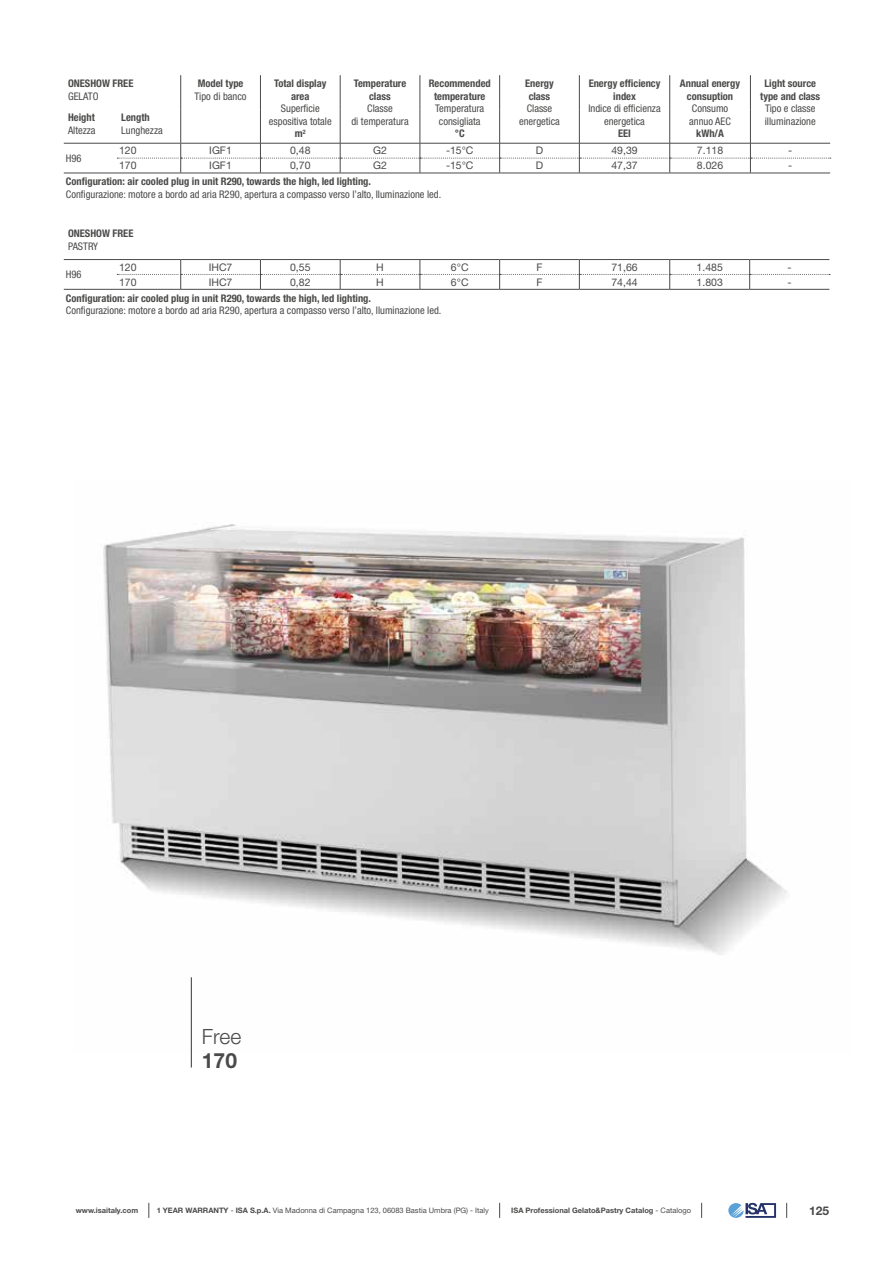
<style>
.page{position:relative;width:893px;height:1263px;background:#fff}
.page>*{position:absolute;margin:0;border:0;box-sizing:border-box;transform-origin:0 0}
.t1{font:300 21px "Helvetica Neue LT Std";color:#4a4a49}
.t2{font:700 21px "Helvetica Neue LT Std";color:#4a4a49}
.t3{font:700 12px "Helvetica Neue LT Std";color:#4a4a49}
.t4{font:condensed 10.5px/12.6px "Helvetica Neue LT Std";color:#4a4a49;text-align:center}
.t5{font:700 condensed 10.5px/12.6px "Helvetica Neue LT Std";color:#4a4a49;text-align:center}
.t6{font:10.5px "Helvetica Neue LT Std";color:#4a4a49}
.t7{font:7.5px "Helvetica Neue LT Std";color:#4a4a49}
.t8{font:700 7.5px "Helvetica Neue LT Std";color:#4a4a49}
.s1{font-weight:700}
.s2{font-weight:400}
</style>
<div class="page">
<svg style="left:728px;top:1203px;width:48px;height:15px"></svg>
<svg style="left:701px;top:1203px;width:1px;height:15px"></svg>
<svg style="left:786px;top:1203px;width:1px;height:15px"></svg>
<svg style="left:149px;top:1203px;width:1px;height:15px"></svg>
<svg style="left:499px;top:1203px;width:1px;height:15px"></svg>
<img style="left:103px;top:524px;width:684px;height:528px">
<hr style="left:191px;top:977px;width:1px;height:90px;background:#4a4a49">
<hr style="left:64px;top:173px;width:53px;height:1px;background:#4a4a49">
<hr style="left:117px;top:173px;width:64px;height:1px;background:#4a4a49">
<hr style="left:181px;top:173px;width:79px;height:1px;background:#4a4a49">
<hr style="left:260px;top:173px;width:80px;height:1px;background:#4a4a49">
<hr style="left:340px;top:173px;width:80px;height:1px;background:#4a4a49">
<hr style="left:420px;top:173px;width:80px;height:1px;background:#4a4a49">
<hr style="left:500px;top:173px;width:79px;height:1px;background:#4a4a49">
<hr style="left:579px;top:173px;width:91px;height:1px;background:#4a4a49">
<hr style="left:670px;top:173px;width:80px;height:1px;background:#4a4a49">
<hr style="left:750px;top:173px;width:80px;height:1px;background:#4a4a49">
<hr style="left:180px;top:75px;width:1px;height:34px;background:#4a4a49">
<hr style="left:180px;top:109px;width:1px;height:34px;background:#4a4a49">
<hr style="left:64px;top:143px;width:53px;height:1px;background:#4a4a49">
<hr style="left:260px;top:75px;width:1px;height:34px;background:#4a4a49">
<hr style="left:340px;top:75px;width:1px;height:34px;background:#4a4a49">
<hr style="left:420px;top:75px;width:1px;height:34px;background:#4a4a49">
<hr style="left:499px;top:75px;width:1px;height:34px;background:#4a4a49">
<hr style="left:579px;top:75px;width:1px;height:34px;background:#4a4a49">
<hr style="left:669px;top:75px;width:1px;height:34px;background:#4a4a49">
<hr style="left:750px;top:75px;width:1px;height:34px;background:#4a4a49">
<hr style="left:260px;top:109px;width:1px;height:34px;background:#4a4a49">
<hr style="left:340px;top:109px;width:1px;height:34px;background:#4a4a49">
<hr style="left:420px;top:109px;width:1px;height:34px;background:#4a4a49">
<hr style="left:499px;top:109px;width:1px;height:34px;background:#4a4a49">
<hr style="left:579px;top:109px;width:1px;height:34px;background:#4a4a49">
<hr style="left:669px;top:109px;width:1px;height:34px;background:#4a4a49">
<hr style="left:750px;top:109px;width:1px;height:34px;background:#4a4a49">
<svg style="left:117px;top:143px;width:714px;height:30px"></svg>
<hr style="left:64px;top:289px;width:53px;height:1px;background:#4a4a49">
<hr style="left:117px;top:289px;width:64px;height:1px;background:#4a4a49">
<hr style="left:181px;top:289px;width:79px;height:1px;background:#4a4a49">
<hr style="left:260px;top:289px;width:80px;height:1px;background:#4a4a49">
<hr style="left:340px;top:289px;width:80px;height:1px;background:#4a4a49">
<hr style="left:420px;top:289px;width:80px;height:1px;background:#4a4a49">
<hr style="left:500px;top:289px;width:79px;height:1px;background:#4a4a49">
<hr style="left:579px;top:289px;width:91px;height:1px;background:#4a4a49">
<hr style="left:670px;top:289px;width:80px;height:1px;background:#4a4a49">
<hr style="left:750px;top:289px;width:79px;height:1px;background:#4a4a49">
<hr style="left:64px;top:259px;width:53px;height:1px;background:#4a4a49">
<hr style="left:117px;top:259px;width:64px;height:1px;background:#4a4a49">
<hr style="left:181px;top:259px;width:79px;height:1px;background:#4a4a49">
<hr style="left:260px;top:259px;width:80px;height:1px;background:#4a4a49">
<hr style="left:340px;top:259px;width:80px;height:1px;background:#4a4a49">
<hr style="left:420px;top:259px;width:80px;height:1px;background:#4a4a49">
<hr style="left:500px;top:259px;width:79px;height:1px;background:#4a4a49">
<hr style="left:579px;top:259px;width:91px;height:1px;background:#4a4a49">
<hr style="left:670px;top:259px;width:80px;height:1px;background:#4a4a49">
<hr style="left:750px;top:259px;width:79px;height:1px;background:#4a4a49">
<svg style="left:117px;top:260px;width:713px;height:29px"></svg>
<p class="t5" style="left:68px;top:77px;width:67px">ONESHOW FREE</p>
<p class="t4" style="left:68px;top:89px;width:32px">GELATO</p>
<p class="t5" style="left:68px;top:111px;width:28px">Height</p>
<p class="t4" style="left:68px;top:123px;width:29px">Altezza</p>
<p class="t5" style="left:121px;top:111px;width:30px">Length</p>
<p class="t4" style="left:121px;top:123px;width:43px">Lunghezza</p>
<p class="t5" style="left:198px;top:77px;width:47px">Model type</p>
<p class="t4" style="left:195px;top:89px;width:53px">Tipo di banco</p>
<p class="t5" style="left:274px;top:77px;width:54px">Total display area</p>
<p class="t4" style="left:269px;top:102px;width:64px">Superficie espositiva totale <span class="s1">m</span><sup>2</sup></p>
<p class="t5" style="left:354px;top:77px;width:54px">Temperature class</p>
<p class="t4" style="left:351px;top:102px;width:59px">Classe<br>di temperatura</p>
<p class="t5" style="left:429px;top:77px;width:63px">Recommended temperature</p>
<p class="t4" style="left:435px;top:102px;width:51px">Temperatura consigliata</p>
<p class="t5" style="left:455px;top:127px;width:11px">°C</p>
<p class="t5" style="left:525px;top:77px;width:30px">Energy class</p>
<p class="t4" style="left:519px;top:102px;width:42px">Classe energetica</p>
<p class="t5" style="left:589px;top:77px;width:73px">Energy efficiency index</p>
<p class="t4" style="left:588px;top:102px;width:74px">Indice di efficienza energetica</p>
<p class="t5" style="left:618px;top:127px;width:14px">EEI</p>
<p class="t5" style="left:680px;top:77px;width:62px">Annual energy consuption</p>
<p class="t4" style="left:689px;top:102px;width:43px;text-align:left">Consumo annuo AEC</p>
<p class="t5" style="left:696px;top:127px;width:29px">kWh/A</p>
<p class="t5" style="left:760px;top:77px;width:62px">Light source type and class</p>
<p class="t4" style="left:765px;top:102px;width:52px;text-align:left">Tipo e classe illuminazione</p>
<p class="t6" style="left:119px;top:144px;width:19px">120</p>
<p class="t6" style="left:209px;top:144px;width:24px">IGF1</p>
<p class="t6" style="left:290px;top:144px;width:22px">0,48</p>
<p class="t6" style="left:373px;top:144px;width:15px">G2</p>
<p class="t6" style="left:446px;top:144px;width:29px">-15°C</p>
<p class="t6" style="left:536px;top:144px;width:9px">D</p>
<p class="t6" style="left:611px;top:144px;width:28px">49,39</p>
<p class="t6" style="left:697px;top:144px;width:28px">7.118</p>
<p class="t6" style="left:788px;top:144px;width:6px">-</p>
<p class="t6" style="left:119px;top:159px;width:19px">170</p>
<p class="t6" style="left:209px;top:159px;width:24px">IGF1</p>
<p class="t6" style="left:290px;top:159px;width:22px">0,70</p>
<p class="t6" style="left:373px;top:159px;width:15px">G2</p>
<p class="t6" style="left:446px;top:159px;width:29px">-15°C</p>
<p class="t6" style="left:536px;top:159px;width:9px">D</p>
<p class="t6" style="left:611px;top:159px;width:28px">47,37</p>
<p class="t6" style="left:697px;top:159px;width:28px">8.026</p>
<p class="t6" style="left:788px;top:159px;width:6px">-</p>
<p class="t5" style="left:66px;top:175px;width:307px">Configuration: air cooled plug in unit R290, towards the high, led lighting.</p>
<p class="t4" style="left:66px;top:188px;width:377px">Configurazione: motore a bordo ad aria R290, apertura a compasso verso l’alto, lluminazione led.</p>
<p class="t5" style="left:68px;top:227px;width:67px">ONESHOW FREE</p>
<p class="t4" style="left:68px;top:240px;width:32px">PASTRY</p>
<p class="t4" style="left:66px;top:268px;width:17px">H96</p>
<p class="t4" style="left:66px;top:152px;width:17px">H96</p>
<p class="t6" style="left:119px;top:261px;width:19px">120</p>
<p class="t6" style="left:209px;top:261px;width:25px">IHC7</p>
<p class="t6" style="left:290px;top:261px;width:22px">0,55</p>
<p class="t6" style="left:376px;top:261px;width:9px">H</p>
<p class="t6" style="left:451px;top:261px;width:19px">6°C</p>
<p class="t6" style="left:536px;top:261px;width:8px">F</p>
<p class="t6" style="left:611px;top:261px;width:28px">71,66</p>
<p class="t6" style="left:697px;top:261px;width:28px">1.485</p>
<p class="t6" style="left:787px;top:261px;width:6px">-</p>
<p class="t6" style="left:119px;top:276px;width:19px">170</p>
<p class="t6" style="left:209px;top:276px;width:25px">IHC7</p>
<p class="t6" style="left:290px;top:276px;width:22px">0,82</p>
<p class="t6" style="left:376px;top:276px;width:9px">H</p>
<p class="t6" style="left:451px;top:276px;width:19px">6°C</p>
<p class="t6" style="left:536px;top:276px;width:8px">F</p>
<p class="t6" style="left:611px;top:276px;width:28px">74,44</p>
<p class="t6" style="left:697px;top:276px;width:28px">1.803</p>
<p class="t6" style="left:787px;top:276px;width:6px">-</p>
<p class="t5" style="left:66px;top:291px;width:307px">Configuration: air cooled plug in unit R290, towards the high, led lighting.</p>
<p class="t4" style="left:66px;top:304px;width:377px">Configurazione: motore a bordo ad aria R290, apertura a compasso verso l’alto, lluminazione led.</p>
<h1 class="t1" style="left:202px;top:1023px;width:41px">Free</h1>
<h1 class="t2" style="left:202px;top:1047px;width:37px">170</h1>
<p class="t8" style="left:76px;top:1206px;width:64px">www.isaitaly.com</p>
<p class="t7" style="left:157px;top:1206px;width:334px"><span class="s1">1 YEAR WARRANTY</span> - <span class="s1">ISA S.p.A.</span> Via Madonna di Campagna 123, 06083 Bastia Umbra (PG) - Italy</p>
<p class="t8" style="left:511px;top:1206px;width:181px">ISA Professional Gelato&amp;Pastry Catalog <span class="s2">- Catalogo</span></p>
<p class="t3" style="left:809px;top:1203px;width:22px">125</p>
</div>
